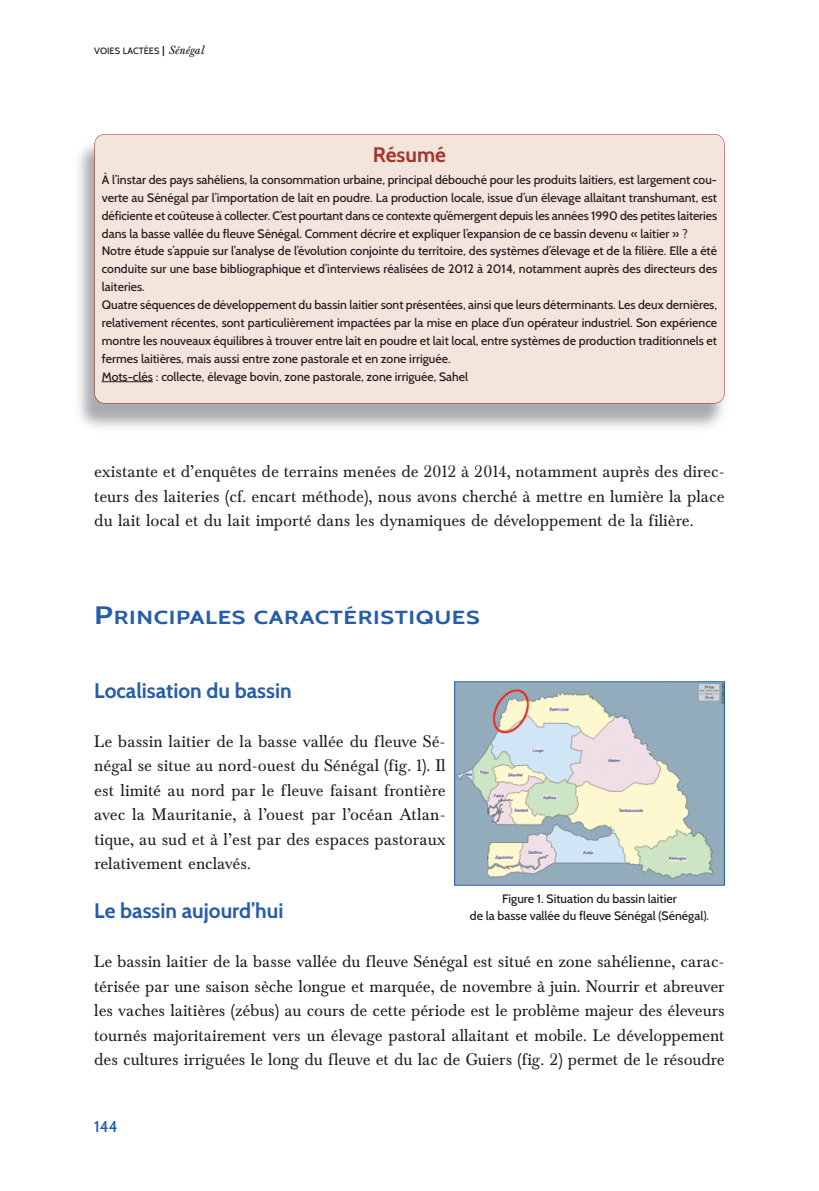
<style>
.page{position:relative;width:819px;height:1191px;background:#fff}
.page>*{position:absolute;margin:0;border:0;box-sizing:border-box;transform-origin:0 0}
.t1{font:700 21px "Cabin";color:#275caa}
.t2{font:700 21px "Cabin";color:#a73329}
.t3{font:700 18.9px "Cabin";letter-spacing:.025em;color:#275caa;scale:1.25 1}
.t4{font:17.5px/24.5px "Baskervald ADF Std";color:#231f20;text-align:justify}
.t5{font:500 15.75px "Cabin";color:#275caa}
.t6{font:500 12.25px/17.8px "Cabin";color:#231f20}
.t7{font:500 9.1px "Cabin";color:#231f20}
.s1{font-family:"Baskervald ADF Std";font-weight:700;font-size:12.25px}
.s2{font-family:"Baskervald ADF Std";font-weight:400;font-style:italic;font-size:12.25px}
.s3{font-size:25.2px}
</style>
<div class="page">
<img style="left:79px;top:136px;width:646px;height:291px">
<div style="left:95px;top:134px;width:629px;height:269px;background:#f3e4dc;border-radius:10px"></div>
<div style="left:94px;top:134px;width:630px;height:269px;border:1px solid #a73329;border-radius:10px"></div>
<hr style="left:102px;top:381px;width:51px;height:1px;background:#231f20">
<img style="left:456px;top:683px;width:266px;height:200px">
<div style="left:454px;top:681px;width:270px;height:204px;border:1px solid #275caa"></div>
<p class="t7" style="left:94px;top:47px;width:111px">VOIES LACTÉES <span class="s1">|</span> <span class="s2">Sénégal</span></p>
<h1 class="t2" style="left:373px;top:146px;width:75px">Résumé</h1>
<p class="t6" style="left:102px;top:172px;width:616px">À l’instar des pays sahéliens, la consommation urbaine, principal débouché pour les produits laitiers, est largement cou&shy;verte au Sénégal par l’importation de lait en poudre. La production locale, issue d’un élevage allaitant transhumant, est déficiente et coûteuse à collecter. C’est pourtant dans ce contexte qu’émergent depuis les années 1990 des petites laiteries dans la basse vallée du fleuve Sénégal. Comment décrire et expliquer l’expansion de ce bassin devenu « laitier » ?<br>Notre étude s’appuie sur l’analyse de l’évolution conjointe du territoire, des systèmes d’élevage et de la filière. Elle a été conduite sur une base bibliographique et d’interviews réalisées de 2012 à 2014, notamment auprès des directeurs des laiteries.<br>Quatre séquences de développement du bassin laitier sont présentées, ainsi que leurs déterminants. Les deux dernières, relativement récentes, sont particulièrement impactées par la mise en place d’un opérateur industriel. Son expérience montre les nouveaux équilibres à trouver entre lait en poudre et lait local, entre systèmes de production traditionnels et fermes laitières, mais aussi entre zone pastorale et en zone irriguée.<br>Mots-clés : collecte, élevage bovin, zone pastorale, zone irriguée, Sahel</p>
<p class="t4" style="left:94px;top:461px;width:632px">existante et d’enquêtes de terrains menées de 2012 à 2014, notamment auprès des direc&shy;teurs des laiteries (cf. encart méthode), nous avons cherché à mettre en lumière la place du lait local et du lait importé dans les dynamiques de développement de la filière.</p>
<h2 class="t3" style="left:94px;top:610px;width:310px"><span class="s3">P</span>RINCIPALES CARACTÉRISTIQUES</h2>
<h1 class="t1" style="left:94px;top:682px;width:199px">Localisation du bassin</h1>
<p class="t4" style="left:94px;top:730px;width:353px">le bassin laitier de la basse vallée du fleuve Sé&shy;négal se situe au nord-ouest du Sénégal (fig. 1). Il est limité au nord par le fleuve faisant frontière avec la Mauritanie, à l’ouest par l’océan Atlan&shy;tique, au sud et à l’est par des espaces pastoraux relativement enclavés.</p>
<h1 class="t1" style="left:94px;top:902px;width:191px">Le bassin aujourd’hui</h1>
<p class="t4" style="left:94px;top:951px;width:632px">le bassin laitier de la basse vallée du fleuve Sénégal est situé en zone sahélienne, carac&shy;térisée par une saison sèche longue et marquée, de novembre à juin. Nourrir et abreuver les vaches laitières (zébus) au cours de cette période est le problème majeur des éleveurs tournés majoritairement vers un élevage pastoral allaitant et mobile. le développement des cultures irriguées le long du fleuve et du lac de Guiers (fig. 2) permet de le résoudre</p>
<p class="t6" style="left:470px;top:890px;width:241px;text-align:center">Figure 1. Situation du bassin laitier<br>de la basse vallée du fleuve Sénégal (Sénégal).</p>
<p class="t5" style="left:94px;top:1120px;width:25px">144</p>
</div>
